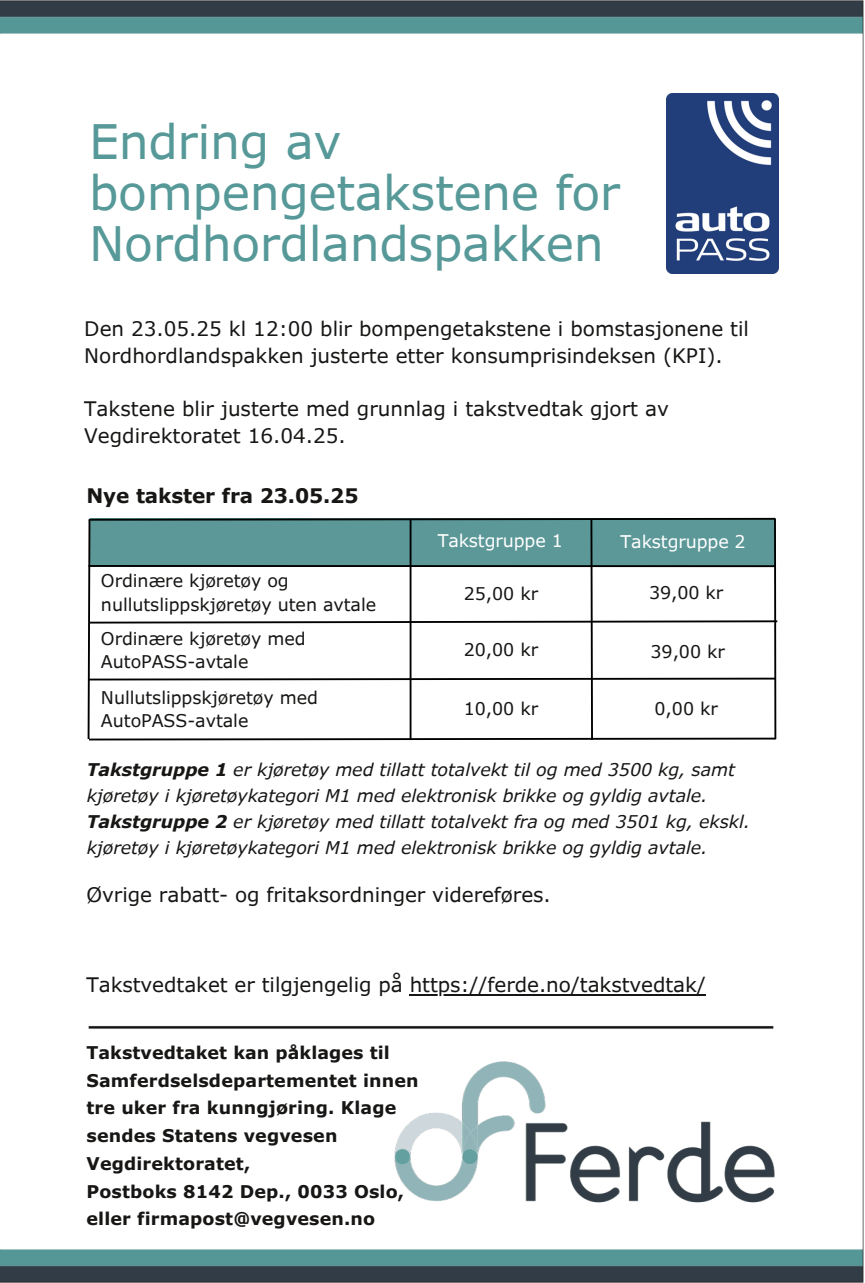
<style>
.page{position:relative;width:865px;height:1283px;background:#fff}
.page>*{position:absolute;margin:0;border:0;box-sizing:border-box;transform-origin:0 0}
.t1{font:47.5px/50.5px "Verdana Pro";letter-spacing:-.005em;color:#569998}
.t2{font:20px/26.8px "Verdana Pro";color:#171615}
.t3{font:700 20px "Verdana Pro";letter-spacing:-.005em;color:#171615}
.t4{font:italic 17.5px/26.2px "Verdana Pro";letter-spacing:-.005em;color:#171615}
.t5{font:700 17.5px/27.8px "Verdana Pro";letter-spacing:.01em;color:#171615}
.t6{font:17.5px/23.2px "Verdana Pro";letter-spacing:-.005em;color:#171615}
.t7{font:17.5px "Verdana Pro";letter-spacing:-.005em;color:#fff}
.s1{font-weight:700}
</style>
<div class="page">
<img style="left:0;top:0;width:864px;height:1282px">
<div style="left:49px;top:396px;width:745px;height:490px;background:#fff"></div>
<svg style="left:87px;top:517px;width:691px;height:224px"></svg>
<div style="left:589px;top:55px;width:243px;height:263px;background:#fff"></div>
<img style="left:666px;top:93px;width:112px;height:180px">
<hr style="left:409px;top:993px;width:296px;height:2px;background:#171615">
<p class="t1" style="left:89px;top:115px;width:532px">Endring av bompengetakstene for<br>Nordhordlandspakken</p>
<p class="t2" style="left:84px;top:315px;width:666px">Den 23.05.25 kl 12:00 blir bompengetakstene i bomstasjonene til<br>Nordhordlandspakken justerte etter konsumprisindeksen (KPI).</p>
<p class="t2" style="left:84px;top:395px;width:586px">Takstene blir justerte med grunnlag i takstvedtak gjort av<br>Vegdirektoratet 16.04.25.</p>
<p class="t3" style="left:86px;top:483px;width:273px">Nye takster fra 23.05.25</p>
<h3 class="t6" style="left:101px;top:568px;width:189px">Ordinære kjøretøy og</h3>
<p class="t6" style="left:101px;top:592px;width:277px">nullutslippskjøretøy uten avtale</p>
<h2 class="t6" style="left:101px;top:626px;width:206px">Ordinære kjøretøy med<br>AutoPASS-avtale</h2>
<p class="t6" style="left:101px;top:685px;width:218px">Nullutslippskjøretøy med<br>AutoPASS-avtale</p>
<h1 class="t7" style="left:437px;top:529px;width:127px">Takstgruppe 1</h1>
<p class="t7" style="left:620px;top:530px;width:127px">Takstgruppe 2</p>
<h3 class="t6" style="left:463px;top:582px;width:76px">25,00 kr</h3>
<p class="t6" style="left:649px;top:580px;width:76px">39,00 kr</p>
<p class="t6" style="left:463px;top:638px;width:76px">20,00 kr</p>
<p class="t6" style="left:650px;top:639px;width:76px">39,00 kr</p>
<p class="t6" style="left:463px;top:696px;width:76px">10,00 kr</p>
<p class="t6" style="left:654px;top:696px;width:65px">0,00 kr</p>
<p class="t4" style="left:87px;top:755px;width:649px"><span class="s1">Takstgruppe 1</span> er kjøretøy med tillatt totalvekt til og med 3500 kg, samt kjøretøy i kjøretøykategori M1 med elektronisk brikke og gyldig avtale.</p>
<p class="t4" style="left:87px;top:808px;width:664px"><span class="s1">Takstgruppe 2</span> er kjøretøy med tillatt totalvekt fra og med 3501 kg, ekskl. kjøretøy i kjøretøykategori M1 med elektronisk brikke og gyldig avtale.</p>
<p class="t2" style="left:86px;top:880px;width:466px">Øvrige rabatt- og fritaksordninger videreføres.</p>
<p class="t2" style="left:86px;top:970px;width:621px">Takstvedtaket er tilgjengelig på https://ferde.no/takstvedtak/</p>
<p class="t5" style="left:86px;top:1038px;width:333px">Takstvedtaket kan påklages til<br>Samferdselsdepartementet innen tre uker fra kunngjøring. Klage sendes Statens vegvesen<br>Vegdirektoratet,<br>Postboks 8142 Dep., 0033 Oslo, eller firmapost@vegvesen.no</p>
</div>
